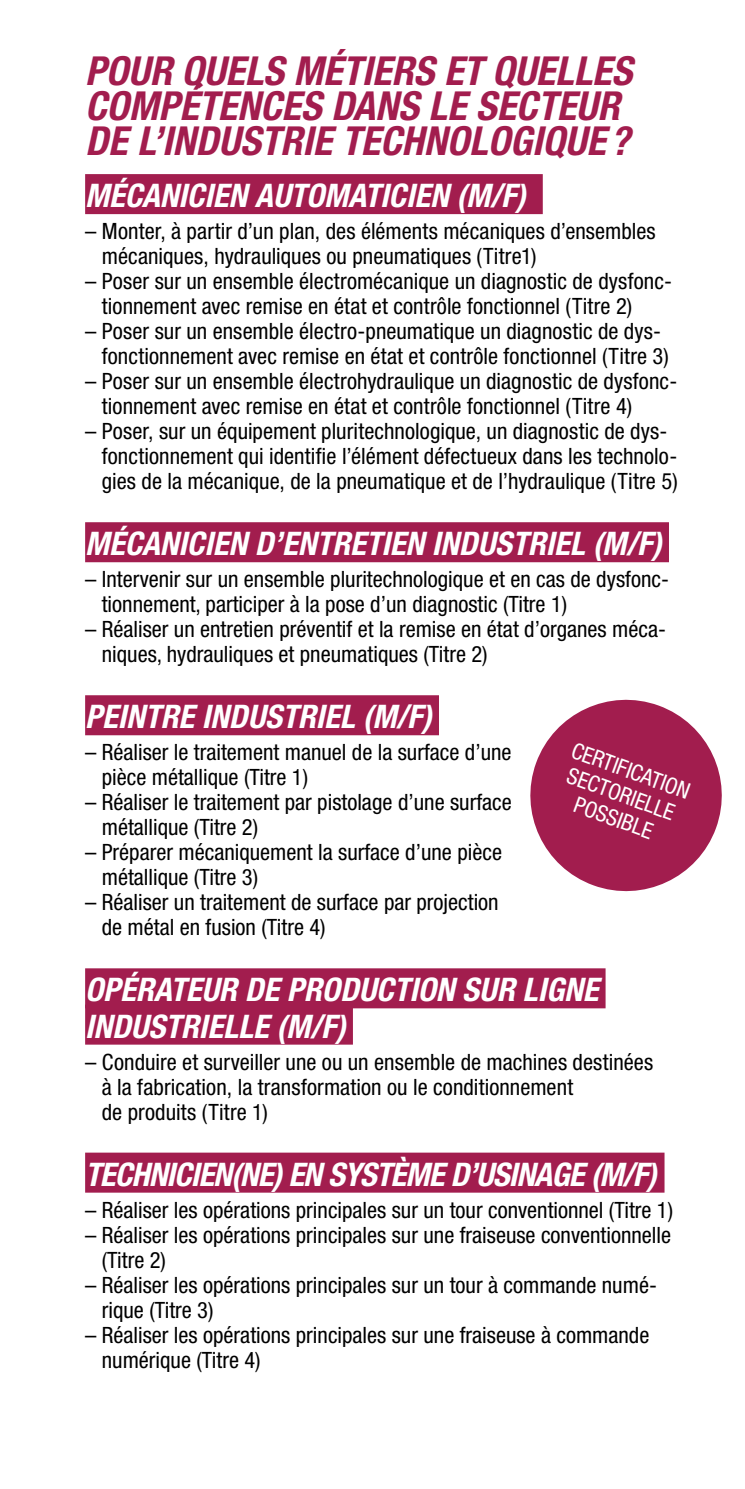
<style>
.page{position:relative;width:745px;height:1489px;background:#fff}
.page>*{position:absolute;margin:0;border:0;box-sizing:border-box;transform-origin:0 0}
.t1{font:italic 700 condensed 40px/35px "Helvetica Neue LT Std";color:#a21d4e}
.t2{font:italic 700 condensed 32.5px/36.2px "Helvetica Neue LT Std";color:#fff}
.t3{font:italic 700 condensed 32.5px "Helvetica Neue LT Std";letter-spacing:-.025em;color:#fff}
.t4{font:condensed 22.5px/25px "Helvetica Neue LT Std";color:#000}
.t5{font:condensed 22.5px/25px "Helvetica Neue LT Std";color:#fff;text-align:center}
</style>
<div class="page">
<div style="left:85px;top:174px;width:457px;height:40px;background:#a21d4e"></div>
<div style="left:85px;top:522px;width:583px;height:40px;background:#a21d4e"></div>
<div style="left:85px;top:695px;width:353px;height:40px;background:#a21d4e"></div>
<div style="left:85px;top:968px;width:520px;height:40px;background:#a21d4e"></div>
<div style="left:85px;top:1004px;width:268px;height:40px;background:#a21d4e"></div>
<div style="left:85px;top:1152px;width:579px;height:40px;background:#a21d4e"></div>
<svg style="left:530px;top:699px;width:192px;height:193px;fill:#a21d4e"></svg>
<h1 class="t1" style="left:85px;top:54px;width:548px">POUR QUELS MÉTIERS ET QUELLES<br>COMPÉTENCES DANS LE SECTEUR<br>DE L’INDUSTRIE TECHNOLOGIQUE ?</h1>
<h2 class="t2" style="left:85px;top:178px;width:442px">MÉCANICIEN AUTOMATICIEN (M/F)</h2>
<p class="t4" style="left:102px;top:218px;width:555px;text-indent:-17px">– Monter, à partir d’un plan, des éléments mécaniques d’ensembles mécaniques, hydrauliques ou pneumatiques (Titre1)</p>
<p class="t4" style="left:102px;top:268px;width:571px;text-indent:-17px">– Poser sur un ensemble électromécanique un diagnostic de dysfonc&shy;tionnement avec remise en état et contrôle fonctionnel (Titre 2)</p>
<p class="t4" style="left:102px;top:318px;width:568px;text-indent:-17px">– Poser sur un ensemble électro-pneumatique un diagnostic de dys&shy;fonctionnement avec remise en état et contrôle fonctionnel (Titre 3)</p>
<p class="t4" style="left:102px;top:368px;width:576px;text-indent:-17px">– Poser sur un ensemble électrohydraulique un diagnostic de dysfonc&shy;tionnement avec remise en état et contrôle fonctionnel (Titre 4)</p>
<p class="t4" style="left:102px;top:418px;width:577px;text-indent:-17px">– Poser, sur un équipement pluritechnologique, un diagnostic de dys&shy;fonctionnement qui identifie l’élément défectueux dans les technolo&shy;gies de la mécanique, de la pneumatique et de l’hydraulique (Titre 5)</p>
<h2 class="t2" style="left:85px;top:526px;width:578px">MÉCANICIEN D’ENTRETIEN INDUSTRIEL (M/F)</h2>
<p class="t4" style="left:102px;top:566px;width:568px;text-indent:-17px">– Intervenir sur un ensemble pluritechnologique et en cas de dysfonc&shy;tionnement, participer à la pose d’un diagnostic (Titre 1)</p>
<p class="t4" style="left:102px;top:616px;width:565px;text-indent:-17px">– Réaliser un entretien préventif et la remise en état d’organes méca&shy;niques, hydrauliques et pneumatiques (Titre 2)</p>
<h2 class="t2" style="left:85px;top:698px;width:348px">PEINTRE INDUSTRIEL (M/F)</h2>
<p class="t4" style="left:102px;top:739px;width:411px;text-indent:-17px">– Réaliser le traitement manuel de la surface d’une pièce métallique (Titre 1)</p>
<p class="t4" style="left:102px;top:789px;width:411px;text-indent:-17px">– Réaliser le traitement par pistolage d’une surface métallique (Titre 2)</p>
<p class="t4" style="left:102px;top:839px;width:401px;text-indent:-17px">– Préparer mécaniquement la surface d’une pièce métallique (Titre 3)</p>
<p class="t4" style="left:102px;top:889px;width:398px;text-indent:-17px">– Réaliser un traitement de surface par projection de métal en fusion (Titre 4)</p>
<h2 class="t2" style="left:85px;top:971px;width:514px">OPÉRATEUR DE PRODUCTION SUR LIGNE<br>INDUSTRIELLE (M/F)</h2>
<p class="t4" style="left:102px;top:1048px;width:552px;text-indent:-17px">– Conduire et surveiller une ou un ensemble de machines destinées à la fabrication, la transformation ou le conditionnement<br>de produits (Titre 1)</p>
<h2 class="t3" style="left:85px;top:1154px;width:572px">TECHNICIEN(NE) EN SYSTÈME D’USINAGE (M/F)</h2>
<p class="t4" style="left:85px;top:1196px;width:589px">– Réaliser les opérations principales sur un tour conventionnel (Titre 1)</p>
<p class="t4" style="left:102px;top:1221px;width:570px;text-indent:-17px">– Réaliser les opérations principales sur une fraiseuse conventionnelle (Titre 2)</p>
<p class="t4" style="left:102px;top:1271px;width:556px;text-indent:-17px">– Réaliser les opérations principales sur un tour à commande numé&shy;rique (Titre 3)</p>
<p class="t4" style="left:102px;top:1321px;width:548px;text-indent:-17px">– Réaliser les opérations principales sur une fraiseuse à commande numérique (Titre 4)</p>
<p class="t5" style="left:576px;top:737px;width:126px;rotate:20deg">CERTIFICATION<br>SECTORIELLE<br>POSSIBLE</p>
</div>
